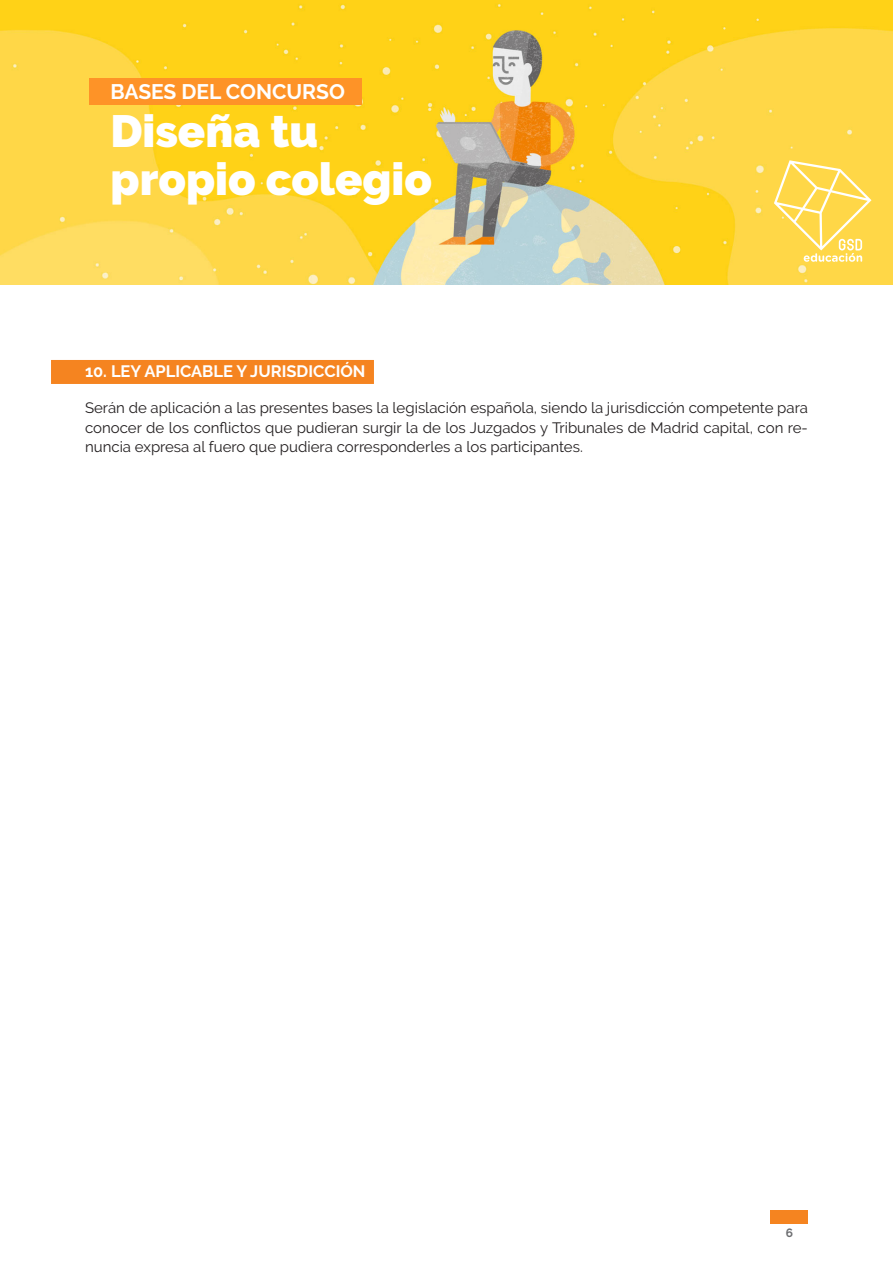
<style>
.page{position:relative;width:893px;height:1263px;background:#fff}
.page>*{position:absolute;margin:0;border:0;box-sizing:border-box;transform-origin:0 0}
.t1{font:900 45px/48px "Raleway";color:#fff}
.t2{font:700 21px "Raleway";color:#fff}
.Títulos{font:700 16.5px "Raleway";color:#fff}
.texto_corrido{font:15px/19.5px "Raleway";color:#231f20;text-align:justify}
.t3{font:700 12px "Raleway";color:#6c6d70}
</style>
<div class="page">
<img style="left:0;top:0;width:893px;height:285px">
<div style="left:89px;top:79px;width:272px;height:26px;background:#fe9327"></div>
<div style="left:771px;top:1210px;width:37px;height:14px;background:#f58420"></div>
<svg style="left:774px;top:160px;width:97px;height:102px;background:#fedd63"></svg>
<div style="left:51px;top:360px;width:323px;height:24px;background:#f58420"></div>
<h2 class="t2" style="left:111px;top:79px;width:236px">BASES DEL CONCURSO</h2>
<h1 class="t1" style="left:111px;top:107px;width:323px">Diseña tu propio colegio</h1>
<p class="Títulos" style="left:85px;top:362px;width:282px">10. LEY APLICABLE Y JURISDICCIÓN</p>
<p class="texto_corrido" style="left:85px;top:398px;width:724px">Serán de aplicación a las presentes bases la legislación española, siendo la jurisdicción competente para conocer de los conflictos que pudieran surgir la de los Juzgados y Tribunales de Madrid capital, con re&shy;nuncia expresa al fuero que pudiera corresponderles a los participantes.</p>
<p class="t3" style="left:786px;top:1226px;width:9px">6</p>
</div>
